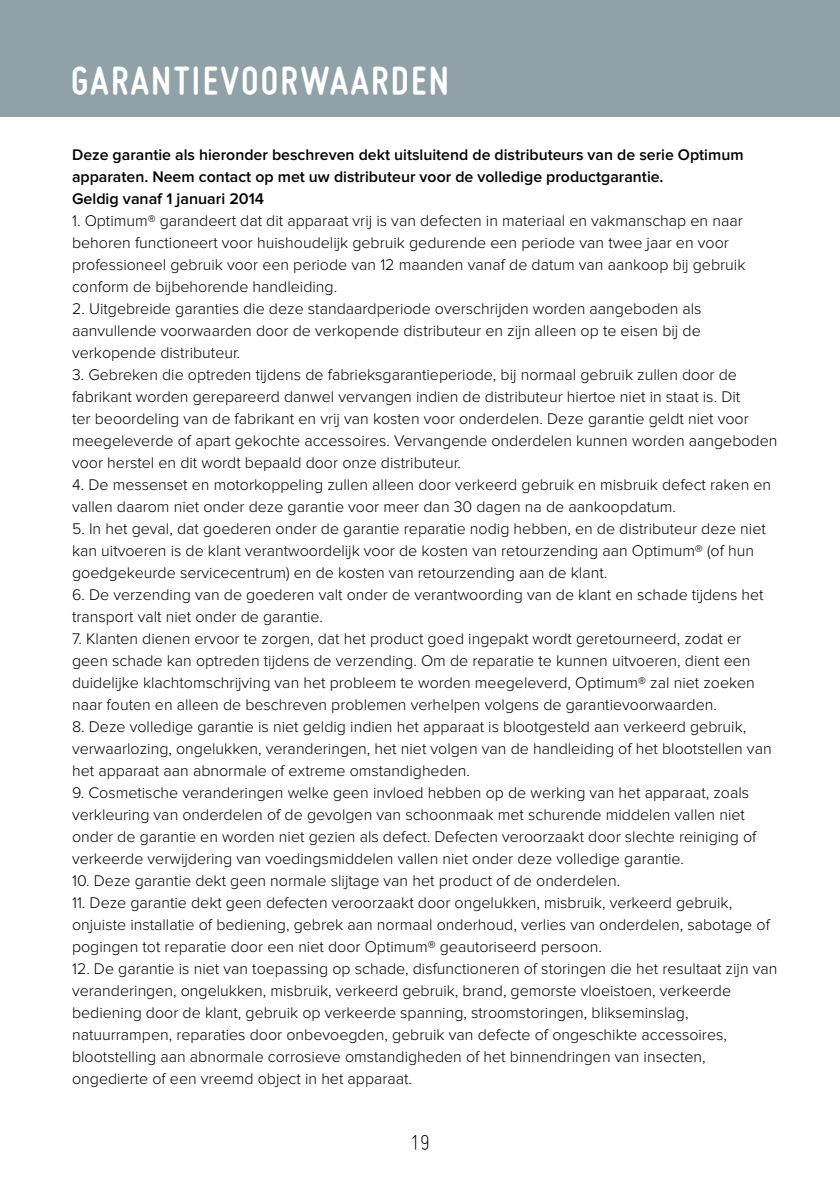
<style>
.page{position:relative;width:840px;height:1191px;background:#fff}
.page>*{position:absolute;margin:0;border:0;box-sizing:border-box;transform-origin:0 0}
.t1{font:700 42px "Miso";letter-spacing:.055em;color:#fff}
.t2{font:300 24px "Miso";color:#000}
.t3{font:300 16px/22px "Proxima Nova";color:#000}
.t4{font:600 16px/22px "Proxima Nova";color:#000}
</style>
<div class="page">
<div style="left:0;top:0;width:839px;height:116px;background:#90a2a8"></div>
<h1 class="t1" style="left:72px;top:57px;width:500px">WARRANTY TERMS &amp; CONDITIONS</h1>
<h1 class="t1" style="left:71px;top:57px;width:357px">GARANTIEVOORWAARDE</h1>
<p class="t4" style="left:72px;top:144px;width:672px">Deze garantie als hieronder beschreven dekt uitsluitend de distributeurs van de serie Optimum apparaten. Neem contact op met uw distributeur voor de volledige productgarantie.<br>Geldig vanaf 1 januari 2014</p>
<p class="t3" style="left:72px;top:210px;width:674px">1. Optimum® garandeert dat dit apparaat vrij is van defecten in materiaal en vakmanschap en naar behoren functioneert voor huishoudelijk gebruik gedurende een periode van twee jaar en voor professioneel gebruik voor een periode van 12 maanden vanaf de datum van aankoop bij gebruik conform de bijbehorende handleiding.</p>
<p class="t3" style="left:72px;top:298px;width:630px;text-align:justify">2. Uitgebreide garanties die deze standaardperiode overschrijden worden aangeboden als aanvullende voorwaarden door de verkopende distributeur en zijn alleen op te eisen bij de verkopende distributeur.</p>
<p class="t3" style="left:72px;top:364px;width:706px">3. Gebreken die optreden tijdens de fabrieksgarantieperiode, bij normaal gebruik zullen door de fabrikant worden gerepareerd danwel vervangen indien de distributeur hiertoe niet in staat is. Dit<br>ter beoordeling van de fabrikant en vrij van kosten voor onderdelen. Deze garantie geldt niet voor meegeleverde of apart gekochte accessoires. Vervangende onderdelen kunnen worden aangeboden voor herstel en dit wordt bepaald door onze distributeur.</p>
<p class="t3" style="left:72px;top:474px;width:700px">4. De messenset en motorkoppeling zullen alleen door verkeerd gebruik en misbruik defect raken en vallen daarom niet onder deze garantie voor meer dan 30 dagen na de aankoopdatum.</p>
<p class="t3" style="left:72px;top:518px;width:694px">5. In het geval, dat goederen onder de garantie reparatie nodig hebben, en de distributeur deze niet kan uitvoeren is de klant verantwoordelijk voor de kosten van retourzending aan Optimum® (of hun goedgekeurde servicecentrum) en de kosten van retourzending aan de klant.</p>
<p class="t3" style="left:72px;top:584px;width:692px">6. De verzending van de goederen valt onder de verantwoording van de klant en schade tijdens het transport valt niet onder de garantie.</p>
<p class="t3" style="left:72px;top:628px;width:684px">7. Klanten dienen ervoor te zorgen, dat het product goed ingepakt wordt geretourneerd, zodat er geen schade kan optreden tijdens de verzending. Om de reparatie te kunnen uitvoeren, dient een duidelijke klachtomschrijving van het probleem te worden meegeleverd, Optimum® zal niet zoeken naar fouten en alleen de beschreven problemen verhelpen volgens de garantievoorwaarden.</p>
<p class="t3" style="left:72px;top:716px;width:700px">8. Deze volledige garantie is niet geldig indien het apparaat is blootgesteld aan verkeerd gebruik, verwaarlozing, ongelukken, veranderingen, het niet volgen van de handleiding of het blootstellen van het apparaat aan abnormale of extreme omstandigheden.</p>
<p class="t3" style="left:72px;top:782px;width:685px">9. Cosmetische veranderingen welke geen invloed hebben op de werking van het apparaat, zoals verkleuring van onderdelen of de gevolgen van schoonmaak met schurende middelen vallen niet onder de garantie en worden niet gezien als defect. Defecten veroorzaakt door slechte reiniging of verkeerde verwijdering van voedingsmiddelen vallen niet onder deze volledige garantie.</p>
<p class="t3" style="left:72px;top:870px;width:549px">10. Deze garantie dekt geen normale slijtage van het product of de onderdelen.</p>
<p class="t3" style="left:72px;top:892px;width:699px">11. Deze garantie dekt geen defecten veroorzaakt door ongelukken, misbruik, verkeerd gebruik, onjuiste installatie of bediening, gebrek aan normaal onderhoud, verlies van onderdelen, sabotage of pogingen tot reparatie door een niet door Optimum® geautoriseerd persoon.</p>
<p class="t3" style="left:72px;top:958px;width:706px">12. De garantie is niet van toepassing op schade, disfunctioneren of storingen die het resultaat zijn van veranderingen, ongelukken, misbruik, verkeerd gebruik, brand, gemorste vloeistoen, verkeerde bediening door de klant, gebruik op verkeerde spanning, stroomstoringen, blikseminslag, natuurrampen, reparaties door onbevoegden, gebruik van defecte of ongeschikte accessoires, blootstelling aan abnormale corrosieve omstandigheden of het binnendringen van insecten, ongedierte of een vreemd object in het apparaat.</p>
<h2 class="t2" style="left:410px;top:1129px;width:21px">19</h2>
</div>
